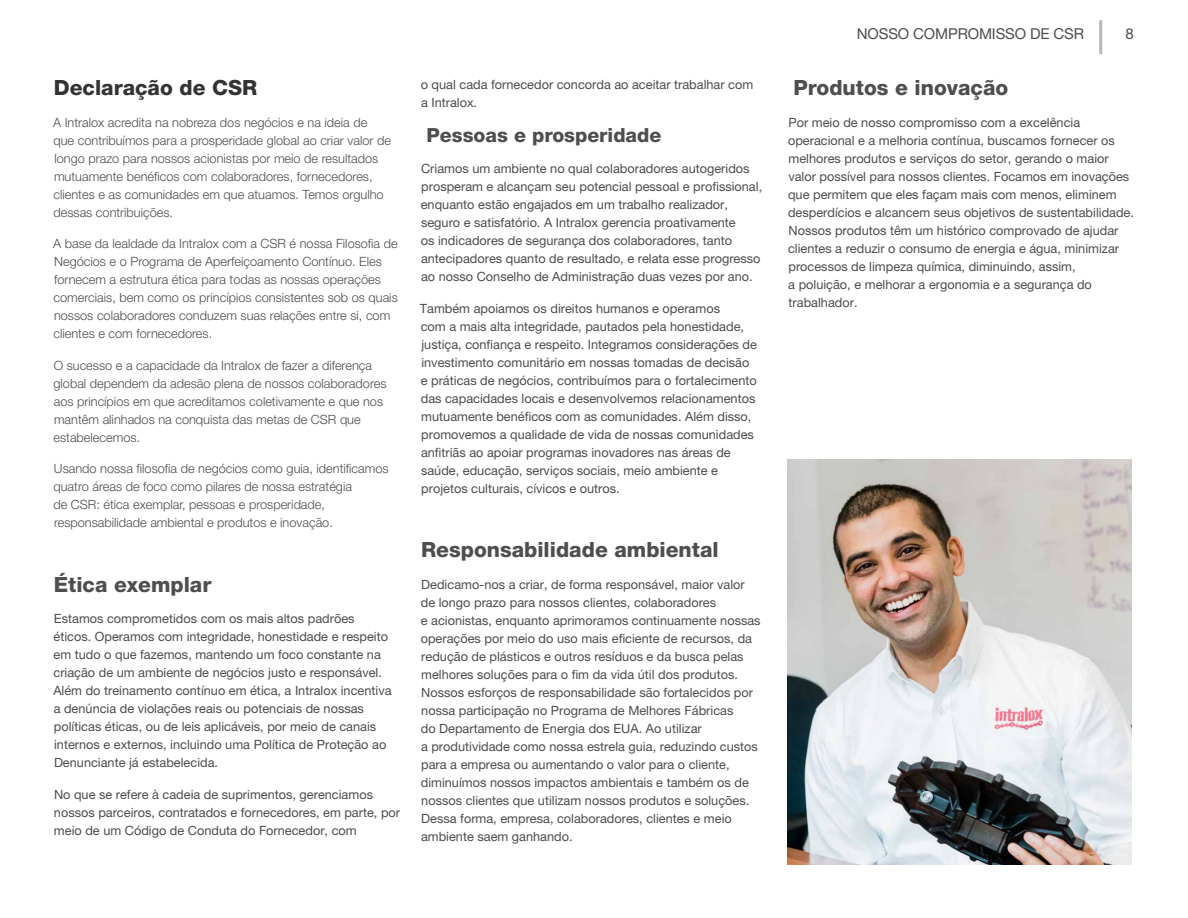
<style>
.page{position:relative;width:1188px;height:918px;background:#fff}
.page>*{position:absolute;margin:0;border:0;box-sizing:border-box;transform-origin:0 0}
.t1{font:800 21px "Helvetica Neue LT Pro";color:#4d4e4f}
.t2{font:800 21px "Helvetica Neue LT Pro";color:#333}
.t3{font:800 19.5px "Helvetica Neue LT Pro";color:#4d4e4f}
.t4{font:15px "Helvetica Neue LT Pro";letter-spacing:-.01em;color:#4d4d4f}
.t5{font:12.75px/18px "Helvetica Neue LT Pro";color:#4d4d4f}
.t6{font:300 12.75px/18px "Helvetica Neue LT Pro";color:#4d4d4f}
</style>
<div class="page">
<hr style="left:1099px;top:20px;width:3px;height:34px;background:#b4b6b9">
<img style="left:788px;top:459px;width:344px;height:405px">
<h1 class="t2" style="left:54px;top:75px;width:205px">Declaração de CSR</h1>
<p class="t6" style="left:53px;top:113px;width:339px">A Intralox acredita na nobreza dos negócios e na ideia de que contribuímos para a prosperidade global ao criar valor de longo prazo para nossos acionistas por meio de resultados mutuamente benéficos com colaboradores, fornecedores, clientes e as comunidades em que atuamos. Temos orgulho dessas contribuições.</p>
<p class="t6" style="left:53px;top:234px;width:346px">A base da lealdade da Intralox com a CSR é nossa Filosofia de Negócios e o Programa de Aperfeiçoamento Contínuo. Eles fornecem a estrutura ética para todas as nossas operações comerciais, bem como os princípios consistentes sob os quais nossos colaboradores conduzem suas relações entre si, com clientes e com fornecedores.</p>
<p class="t6" style="left:54px;top:356px;width:335px">O sucesso e a capacidade da Intralox de fazer a diferença global dependem da adesão plena de nossos colaboradores aos princípios em que acreditamos coletivamente e que nos mantêm alinhados na conquista das metas de CSR que estabelecemos.</p>
<p class="t6" style="left:53px;top:460px;width:337px">Usando nossa filosofia de negócios como guia, identificamos quatro áreas de foco como pilares de nossa estratégia<br>de CSR: ética exemplar, pessoas e prosperidade, responsabilidade ambiental e produtos e inovação.</p>
<h1 class="t1" style="left:54px;top:572px;width:159px">Ética exemplar</h1>
<p class="t5" style="left:53px;top:610px;width:340px">Estamos comprometidos com os mais altos padrões éticos. Operamos com integridade, honestidade e respeito em tudo o que fazemos, mantendo um foco constante na criação de um ambiente de negócios justo e responsável.<br>Além do treinamento contínuo em ética, a Intralox incentiva a denúncia de violações reais ou potenciais de nossas políticas éticas, ou de leis aplicáveis, por meio de canais internos e externos, incluindo uma Política de Proteção ao Denunciante já estabelecida.</p>
<p class="t5" style="left:54px;top:785px;width:348px">No que se refere à cadeia de suprimentos, gerenciamos nossos parceiros, contratados e fornecedores, em parte, por meio de um Código de Conduta do Fornecedor, com</p>
<p class="t5" style="left:421px;top:76px;width:334px">o qual cada fornecedor concorda ao aceitar trabalhar com a Intralox.</p>
<h2 class="t3" style="left:427px;top:123px;width:236px">Pessoas e prosperidade</h2>
<p class="t5" style="left:421px;top:160px;width:343px">Criamos um ambiente no qual colaboradores autogeridos prosperam e alcançam seu potencial pessoal e profissional, enquanto estão engajados em um trabalho realizador, seguro e satisfatório. A Intralox gerencia proativamente<br>os indicadores de segurança dos colaboradores, tanto antecipadores quanto de resultado, e relata esse progresso ao nosso Conselho de Administração duas vezes por ano.</p>
<p class="t5" style="left:420px;top:299px;width:339px">Também apoiamos os direitos humanos e operamos<br>com a mais alta integridade, pautados pela honestidade, justiça, confiança e respeito. Integramos considerações de investimento comunitário em nossas tomadas de decisão e práticas de negócios, contribuímos para o fortalecimento das capacidades locais e desenvolvemos relacionamentos mutuamente benéficos com as comunidades. Além disso, promovemos a qualidade de vida de nossas comunidades anfitriãs ao apoiar programas inovadores nas áreas de saúde, educação, serviços sociais, meio ambiente e projetos culturais, cívicos e outros.</p>
<h1 class="t1" style="left:421px;top:537px;width:299px">Responsabilidade ambiental</h1>
<p class="t5" style="left:421px;top:575px;width:341px">Dedicamo-nos a criar, de forma responsável, maior valor de longo prazo para nossos clientes, colaboradores<br>e acionistas, enquanto aprimoramos continuamente nossas operações por meio do uso mais eficiente de recursos, da redução de plásticos e outros resíduos e da busca pelas melhores soluções para o fim da vida útil dos produtos.<br>Nossos esforços de responsabilidade são fortalecidos por nossa participação no Programa de Melhores Fábricas<br>do Departamento de Energia dos EUA. Ao utilizar<br>a produtividade como nossa estrela guia, reduzindo custos para a empresa ou aumentando o valor para o cliente, diminuímos nossos impactos ambientais e também os de nossos clientes que utilizam nossos produtos e soluções.<br>Dessa forma, empresa, colaboradores, clientes e meio ambiente saem ganhando.</p>
<p class="t4" style="left:857px;top:25px;width:229px">NOSSO COMPROMISSO DE CSR</p>
<p class="t4" style="left:1126px;top:25px;width:10px">8</p>
<h1 class="t1" style="left:794px;top:75px;width:216px">Produtos e inovação</h1>
<p class="t5" style="left:788px;top:113px;width:347px">Por meio de nosso compromisso com a excelência operacional e a melhoria contínua, buscamos fornecer os melhores produtos e serviços do setor, gerando o maior valor possível para nossos clientes. Focamos em inovações que permitem que eles façam mais com menos, eliminem desperdícios e alcancem seus objetivos de sustentabilidade.<br>Nossos produtos têm um histórico comprovado de ajudar clientes a reduzir o consumo de energia e água, minimizar processos de limpeza química, diminuindo, assim,<br>a poluição, e melhorar a ergonomia e a segurança do trabalhador.</p>
</div>
